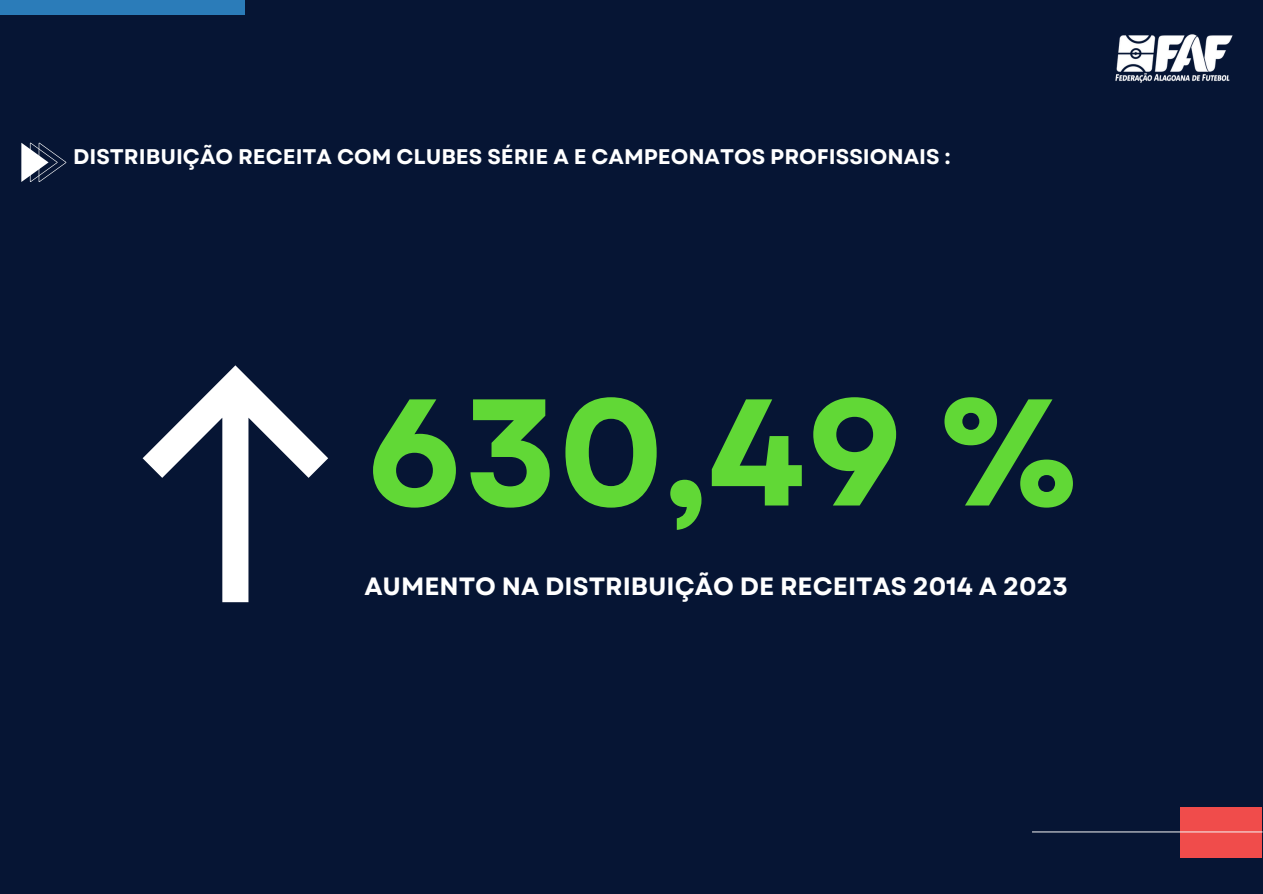
<style>
.page{position:relative;width:1263px;height:894px;background:#fff}
.page>*{position:absolute;margin:0;border:0;box-sizing:border-box;transform-origin:0 0}
.t1{font:700 151.5px "Garet";color:#61d836}
.t2{font:700 24.9px "Garet";color:#fff}
.t3{font:700 21.15px "Garet";color:#fff}
</style>
<div class="page">
<div style="left:0;top:0;width:1263px;height:893px;background:#061534"></div>
<div style="left:0;top:0;width:244px;height:15px;background:#2b7cb9"></div>
<div style="left:1180px;top:806px;width:82px;height:51px;background:#f04c4b"></div>
<hr style="left:1032px;top:831px;width:231px;height:1px;background:#f7f6f6">
<svg style="left:21px;top:143px;width:45px;height:39px"></svg>
<svg style="left:143px;top:365px;width:185px;height:237px"></svg>
<img style="left:1115px;top:34px;width:118px;height:49px">
<p class="t3" style="left:73px;top:141px;width:879px">DISTRIBUIÇÃO RECEITA COM CLUBES SÉRIE A E CAMPEONATOS PROFISSIONAIS :</p>
<h1 class="t1" style="left:366px;top:343px;width:714px">630,49 %</h1>
<p class="t2" style="left:364px;top:568px;width:705px">AUMENTO NA DISTRIBUIÇÃO DE RECEITAS 2014 A 2023</p>
</div>
